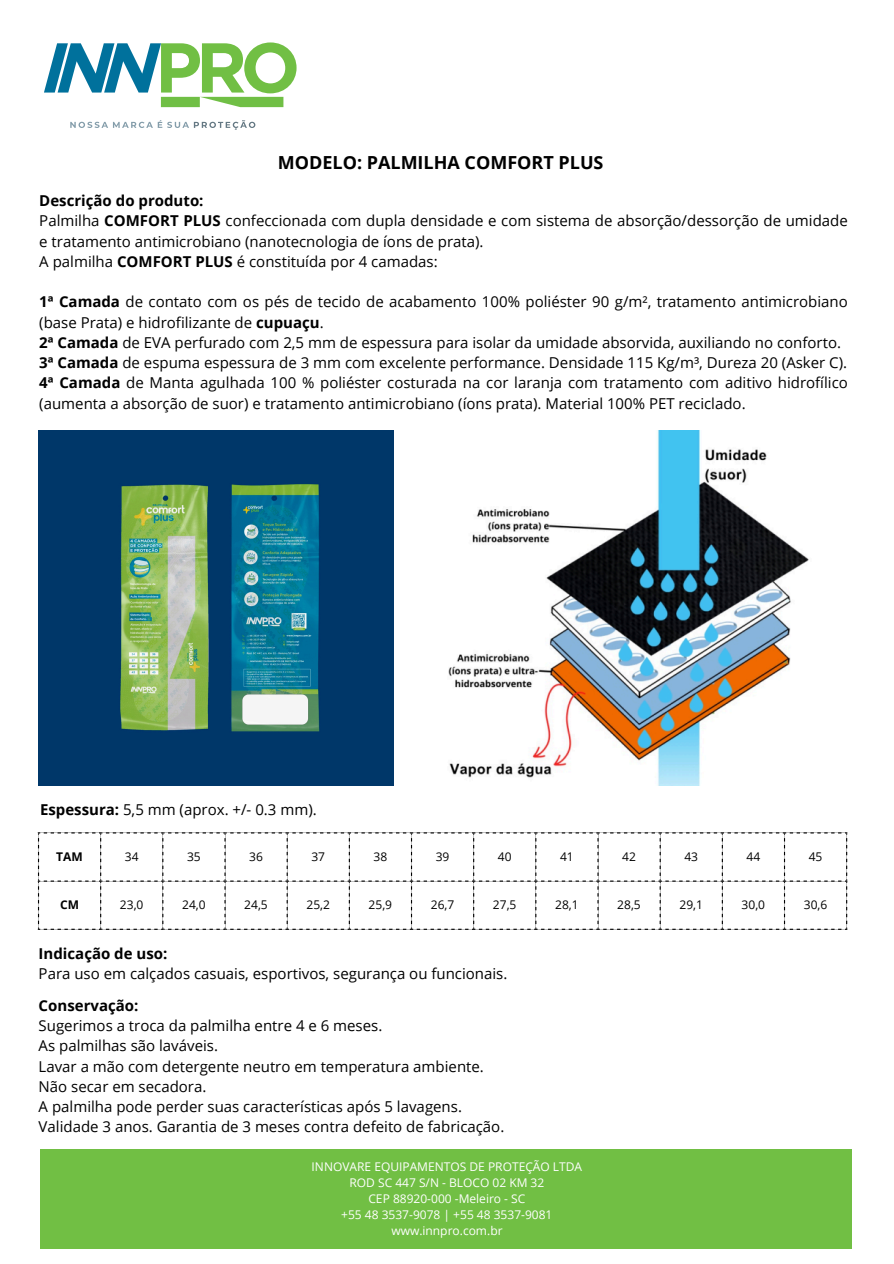
<style>
.page{position:relative;width:894px;height:1264px;background:#fff}
.page>*{position:absolute;margin:0;border:0;box-sizing:border-box;transform-origin:0 0}
.t1{font:700 18px "Open Sans";color:#000}
.t2{font:15px/20.2px "Open Sans";color:#000}
.t3{font:12px "Open Sans";color:#fff}
.t4{font:12px "Open Sans";color:#000}
.t5{font:700 12px "Open Sans";color:#000}
.s1{font-weight:700}
</style>
<div class="page">
<svg style="left:70px;top:120px;width:185px;height:10px"></svg>
<svg style="left:44px;top:42px;width:252px;height:65px"></svg>
<div style="left:40px;top:1149px;width:811px;height:99px;background:#71bf44"></div>
<img style="left:448px;top:431px;width:361px;height:354px">
<img style="left:39px;top:431px;width:354px;height:354px">
<svg style="left:38px;top:832px;width:312px;height:97px"></svg>
<svg style="left:350px;top:832px;width:497px;height:97px"></svg>
<p class="t1" style="left:278px;top:149px;width:327px">MODELO: PALMILHA COMFORT PLUS</p>
<p class="t2" style="left:39px;top:190px;width:809px"><span class="s1">Descrição do produto:<br></span>Palmilha <span class="s1">COMFORT PLUS</span> confeccionada com dupla densidade e com sistema de absorção/dessorção de umidade e tratamento antimicrobiano (nanotecnologia de íons de prata).<br>A palmilha <span class="s1">COMFORT PLUS</span> é constituída por 4 camadas:</p>
<p class="t2" style="left:39px;top:291px;width:809px"><span class="s1">1ª Camada</span> de contato com os pés de tecido de acabamento 100% poliéster 90 g/m², tratamento antimicrobiano (base Prata) e hidrofilizante de <span class="s1">cupuaçu</span>.<br><span class="s1">2ª Camada</span> de EVA perfurado com 2,5 mm de espessura para isolar da umidade absorvida, auxiliando no conforto.<br><span class="s1">3ª Camada</span> de espuma espessura de 3 mm com excelente performance. Densidade 115 Kg/m³, Dureza 20 (Asker C).<br><span class="s1">4ª Camada</span> de Manta agulhada 100 % poliéster costurada na cor laranja com tratamento com aditivo hidrofílico (aumenta a absorção de suor) e tratamento antimicrobiano (íons prata). Material 100% PET reciclado.</p>
<p class="t2" style="left:40px;top:798px;width:278px"><span class="s1">Espessura:</span> 5,5 mm (aprox. +/- 0.3 mm).</p>
<h2 class="t5" style="left:56px;top:848px;width:28px">TAM</h2>
<h2 class="t4" style="left:125px;top:848px;width:15px">34</h2>
<p class="t4" style="left:187px;top:848px;width:15px">35</p>
<p class="t4" style="left:249px;top:848px;width:15px">36</p>
<h2 class="t4" style="left:311px;top:848px;width:15px">37</h2>
<p class="t4" style="left:373px;top:848px;width:15px">38</p>
<p class="t4" style="left:435px;top:848px;width:15px">39</p>
<p class="t4" style="left:497px;top:848px;width:15px">40</p>
<p class="t4" style="left:560px;top:848px;width:15px">41</p>
<p class="t4" style="left:622px;top:848px;width:15px">42</p>
<p class="t4" style="left:684px;top:848px;width:15px">43</p>
<p class="t4" style="left:746px;top:848px;width:15px">44</p>
<p class="t4" style="left:808px;top:848px;width:15px">45</p>
<p class="t5" style="left:60px;top:896px;width:20px">CM</p>
<p class="t4" style="left:120px;top:896px;width:25px">23,0</p>
<p class="t4" style="left:182px;top:896px;width:25px">24,0</p>
<p class="t4" style="left:244px;top:896px;width:25px">24,5</p>
<p class="t4" style="left:306px;top:896px;width:25px">25,2</p>
<p class="t4" style="left:368px;top:896px;width:25px">25,9</p>
<p class="t4" style="left:430px;top:896px;width:25px">26,7</p>
<p class="t4" style="left:493px;top:896px;width:25px">27,5</p>
<p class="t4" style="left:555px;top:896px;width:25px">28,1</p>
<p class="t4" style="left:617px;top:896px;width:25px">28,5</p>
<p class="t4" style="left:679px;top:896px;width:25px">29,1</p>
<p class="t4" style="left:741px;top:896px;width:25px">30,0</p>
<p class="t4" style="left:803px;top:896px;width:25px">30,6</p>
<p class="t2" style="left:39px;top:942px;width:470px"><span class="s1">Indicação de uso:<br></span>Para uso em calçados casuais, esportivos, segurança ou funcionais.</p>
<h2 class="t2" style="left:39px;top:994px;width:467px"><span class="s1">Conservação:<br></span>Sugerimos a troca da palmilha entre 4 e 6 meses.<br>As palmilhas são laváveis.<br>Lavar a mão com detergente neutro em temperatura ambiente.<br>Não secar em secadora.<br>A palmilha pode perder suas características após 5 lavagens.<br>Validade 3 anos. Garantia de 3 meses contra defeito de fabricação.</h2>
<h2 class="t3" style="left:311px;top:1157px;width:272px">INNOVARE EQUIPAMENTOS DE PROTEÇÃO LTDA</h2>
<p class="t3" style="left:349px;top:1173px;width:196px">ROD SC 447 S/N - BLOCO 02 KM 32</p>
<p class="t3" style="left:368px;top:1189px;width:158px">CEP 88920-000 -Meleiro - SC</p>
<p class="t3" style="left:341px;top:1205px;width:213px">+55 48 3537-9078 | +55 48 3537-9081</p>
<p class="t3" style="left:391px;top:1221px;width:113px">www.innpro.com.br</p>
</div>
